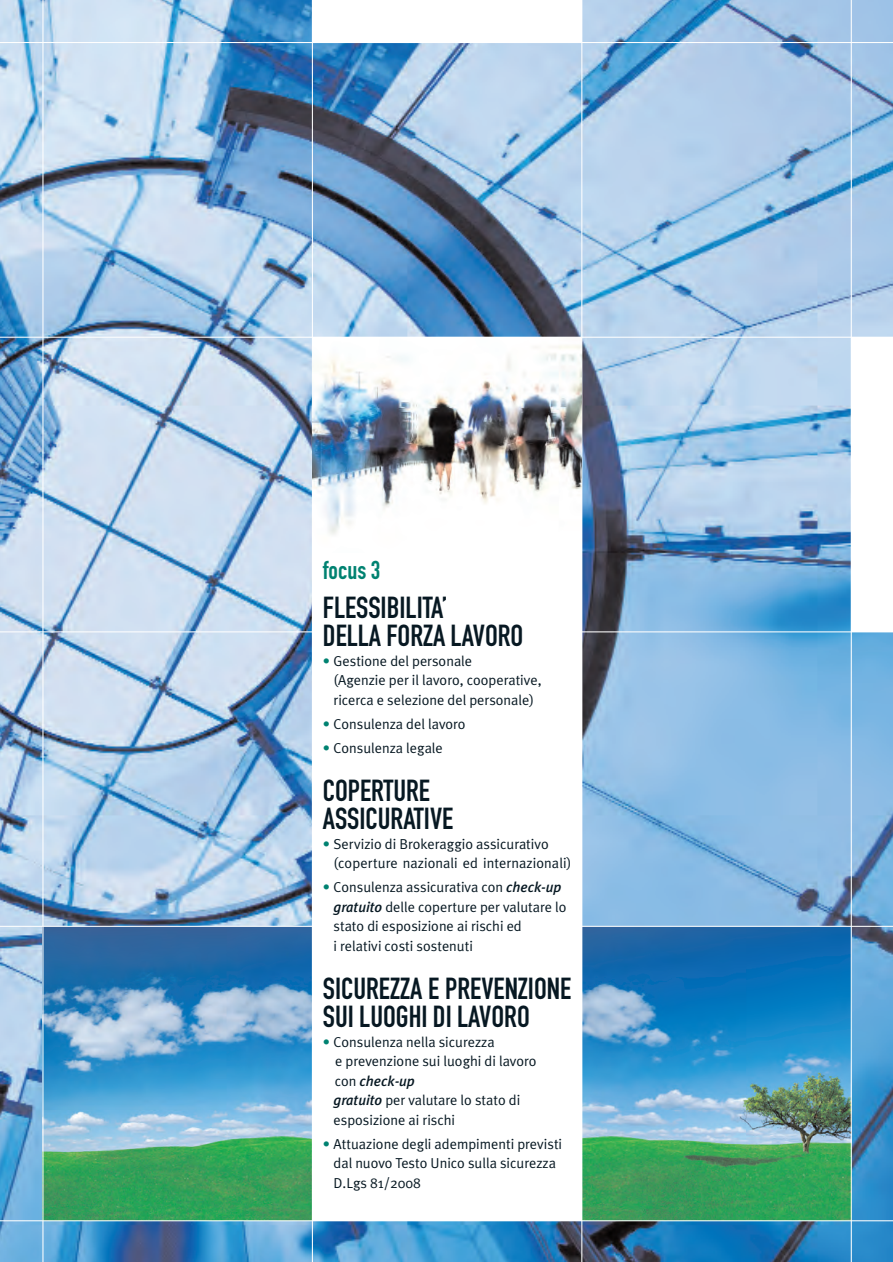
<style>
.page{position:relative;width:893px;height:1262px;background:#fff}
.page>*{position:absolute;margin:0;border:0;box-sizing:border-box;transform-origin:0 0}
.t1{font:30px/28.5px "DIN Engschrift";color:#071822}
.t2{font:25.5px "DIN Engschrift";color:#008271}
.t3{font:14.4px/19.5px "Meta Plus Normal";color:#071822}
.t4{font:italic 500 14.4px "Meta Plus";color:#071822}
.s1{color:#008271}
.s2{font-family:"Meta Plus";font-weight:500;font-style:italic}
.s3{font-family:"Meta Plus Normal";font-weight:400;font-style:normal}
</style>
<div class="page">
<img style="left:0;top:0;width:892px;height:1261px">
<img style="left:43px;top:927px;width:269px;height:293px">
<img style="left:582px;top:927px;width:268px;height:293px">
<div style="left:312px;top:0;width:270px;height:43px;background:#fff"></div>
<div style="left:851px;top:337px;width:41px;height:295px;background:#fff"></div>
<hr style="left:0;top:631px;width:892px;height:1px;background:#fff">
<hr style="left:0;top:925px;width:892px;height:2px;background:#fff">
<hr style="left:312px;top:0;width:1px;height:1261px;background:#fff">
<hr style="left:0;top:1220px;width:892px;height:1px;background:#fff">
<hr style="left:850px;top:0;width:1px;height:1261px;background:#fff">
<hr style="left:42px;top:0;width:1px;height:1261px;background:#fff">
<hr style="left:581px;top:0;width:1px;height:1261px;background:#fff">
<hr style="left:0;top:42px;width:892px;height:1px;background:#fff">
<hr style="left:0;top:337px;width:892px;height:1px;background:#fff">
<div style="left:312px;top:337px;width:270px;height:883px;background:#fff"></div>
<img style="left:312px;top:345px;width:270px;height:190px">
<h2 class="t2" style="left:323px;top:561px;width:59px">focus 3</h2>
<h1 class="t1" style="left:323px;top:596px;width:202px">FLESSIBILITA’<br>DELLA FORZA LAVORO</h1>
<p class="t3" style="left:333px;top:652px;width:209px;text-indent:-11px"><span class="s1">•</span> Gestione del personale<br>(Agenzie per il lavoro, cooperative, ricerca e selezione del personale)</p>
<p class="t3" style="left:323px;top:715px;width:144px"><span class="s1">•</span> Consulenza del lavoro</p>
<p class="t3" style="left:323px;top:739px;width:121px"><span class="s1">•</span> Consulenza legale</p>
<h1 class="t1" style="left:323px;top:779px;width:132px">COPERTURE<br>ASSICURATIVE</h1>
<p class="t3" style="left:333px;top:835px;width:239px;text-indent:-11px"><span class="s1">•</span> Servizio di Brokeraggio assicurativo (coperture nazionali ed internazionali)</p>
<p class="t3" style="left:333px;top:879px;width:234px;text-indent:-11px"><span class="s1">•</span> Consulenza assicurativa con <span class="s2">check-up gratuito</span> delle coperture per valutare lo stato di esposizione ai rischi ed<br>i relativi costi sostenuti</p>
<h1 class="t1" style="left:323px;top:977px;width:250px">SICUREZZA E PREVENZIONE<br>SUI LUOGHI DI LAVORO</h1>
<p class="t3" style="left:335px;top:1033px;width:203px;text-indent:-12px"><span class="s1">•</span> Consulenza nella sicurezza<br>e prevenzione sui luoghi di lavoro</p>
<p class="t4" style="left:335px;top:1075px;width:82px"><span class="s3">con</span> check-up</p>
<p class="t3" style="left:333px;top:1092px;width:188px"><span class="s2">gratuito</span> per valutare lo stato di esposizione ai rischi</p>
<p class="t3" style="left:333px;top:1135px;width:230px;text-indent:-11px"><span class="s1">•</span> Attuazione degli adempimenti previsti dal nuovo Testo Unico sulla sicurezza<br>D.Lgs 81/2008</p>
</div>
